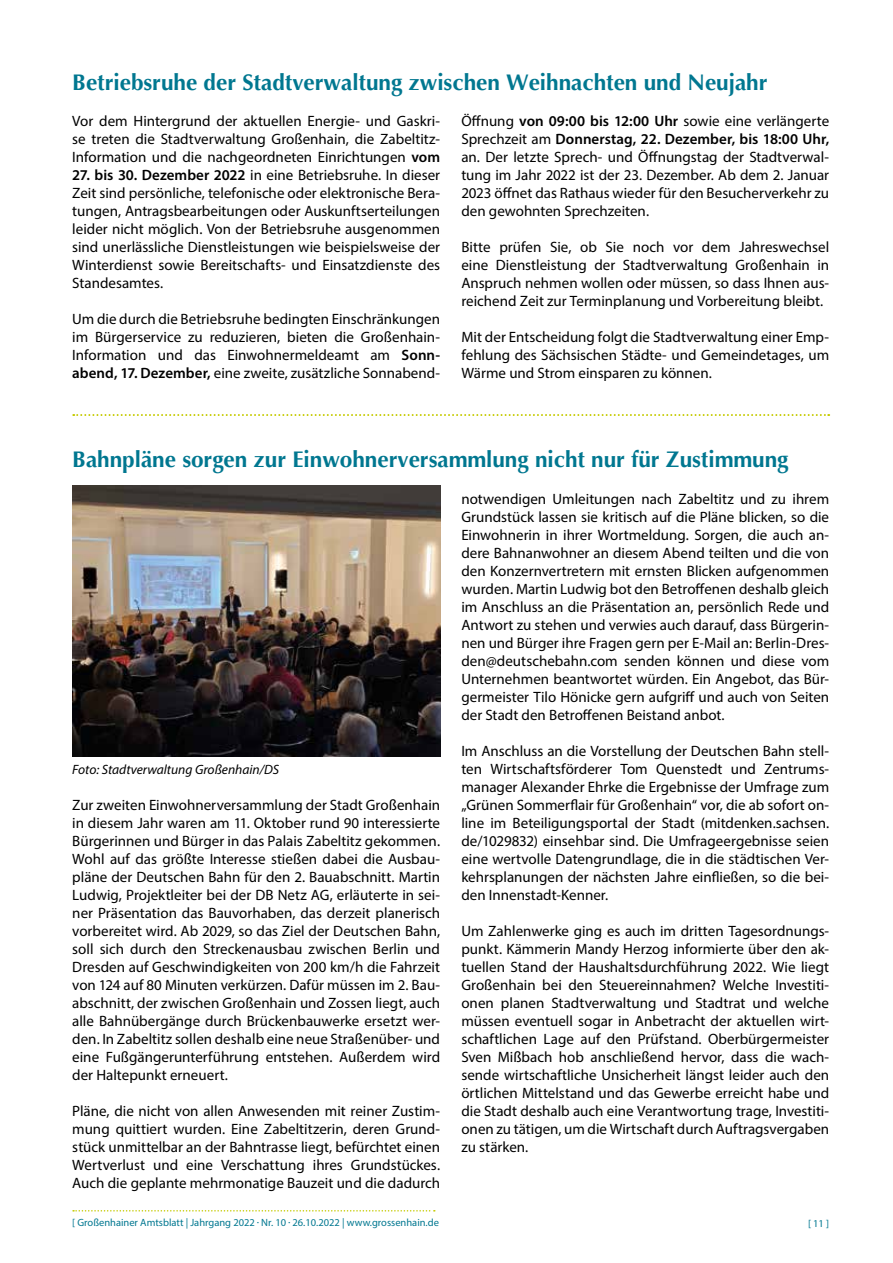
<style>
.page{position:relative;width:893px;height:1263px;background:#fff}
.page>*{position:absolute;margin:0;border:0;box-sizing:border-box;transform-origin:0 0}
.t1{font:700 22.5px "Optima";color:#007790}
.t2{font:15px/18px "Myriad Pro";color:#000;text-align:justify}
.t3{font:italic 13.5px "Myriad Pro";color:#000}
.t4{font:10.5px "Myriad Pro";color:#007790}
.s1{font-weight:600}
.s2{font-weight:700}
</style>
<div class="page">
<svg style="left:73px;top:1210px;width:362px;height:1px"></svg>
<svg style="left:73px;top:414px;width:756px;height:2px"></svg>
<img style="left:72px;top:485px;width:368px;height:271px">
<h1 class="t1" style="left:72px;top:70px;width:697px">Betriebsruhe der Stadtverwaltung zwischen Weihnachten und Neujahr</h1>
<p class="t2" style="left:72px;top:112px;width:369px">Vor dem Hintergrund der aktuellen Energie- und Gaskri&shy;se treten die Stadtverwaltung Großenhain, die Zabeltitz-Information und die nachgeordneten Einrichtungen <span class="s1">vom</span></p>
<p class="t2" style="left:72px;top:166px;width:369px"><span class="s1">27. bis 30. Dezember 2022</span> in eine Betriebsruhe. In dieser Zeit sind persönliche, telefonische oder elektronische Bera&shy;tungen, Antragsbearbeitungen oder Auskunftserteilungen leider nicht möglich. Von der Betriebsruhe ausgenommen sind unerlässliche Dienstleistungen wie beispielsweise der Winterdienst sowie Bereitschafts- und Einsatzdienste des Standesamtes.</p>
<p class="t2" style="left:72px;top:310px;width:369px">Um die durch die Betriebsruhe bedingten Einschränkungen im Bürgerservice zu reduzieren, bieten die Großenhain-Information und das Einwohnermeldeamt am <span class="s1">Sonn&shy;abend, 17. Dezember,</span> eine zweite, zusätzliche Sonnabend-</p>
<p class="t2" style="left:461px;top:112px;width:369px">Öffnung <span class="s1">von 09:00 bis 12:00 Uhr</span> sowie eine verlängerte Sprechzeit am <span class="s1">Donnerstag, 22. Dezember, bis 18:00 Uhr, </span>an. Der letzte Sprech- und Öffnungstag der Stadtverwal&shy;tung im Jahr 2022 ist der 23. Dezember. Ab dem 2. Januar 2023 öffnet das Rathaus wieder für den Besucherverkehr zu den gewohnten Sprechzeiten.</p>
<p class="t2" style="left:461px;top:238px;width:369px">Bitte prüfen Sie, ob Sie noch vor dem Jahreswechsel eine Dienstleistung der Stadtverwaltung Großenhain in Anspruch nehmen wollen oder müssen, so dass Ihnen aus&shy;reichend Zeit zur Terminplanung und Vorbereitung bleibt.</p>
<p class="t2" style="left:461px;top:328px;width:369px">Mit der Entscheidung folgt die Stadtverwaltung einer Emp&shy;fehlung des Sächsischen Städte- und Gemeindetages, um Wärme und Strom einsparen zu können.</p>
<h1 class="t1" style="left:72px;top:446px;width:718px">Bahnpläne sorgen zur Einwohnerversammlung nicht nur für Zustimmung</h1>
<p class="t3" style="left:72px;top:761px;width:208px">Foto: Stadtverwaltung Großenhain/DS</p>
<p class="t2" style="left:72px;top:796px;width:369px">Zur zweiten Einwohnerversammlung der Stadt Großenhain in diesem Jahr waren am 11. Oktober rund 90 interessierte Bürgerinnen und Bürger in das Palais Zabeltitz gekommen.<br>Wohl auf das größte Interesse stießen dabei die Ausbau&shy;pläne der Deutschen Bahn für den 2. Bauabschnitt. Martin Ludwig, Projektleiter bei der DB Netz AG, erläuterte in sei&shy;ner Präsentation das Bauvorhaben, das derzeit planerisch vorbereitet wird. Ab 2029, so das Ziel der Deutschen Bahn, soll sich durch den Streckenausbau zwischen Berlin und Dresden auf Geschwindigkeiten von 200 km/h die Fahrzeit von 124 auf 80 Minuten verkürzen. Dafür müssen im 2. Bau&shy;abschnitt, der zwischen Großenhain und Zossen liegt, auch alle Bahnübergänge durch Brückenbauwerke ersetzt wer&shy;den. In Zabeltitz sollen deshalb eine neue Straßenüber- und eine Fußgängerunterführung entstehen. Außerdem wird der Haltepunkt erneuert.</p>
<p class="t2" style="left:72px;top:1102px;width:369px">Pläne, die nicht von allen Anwesenden mit reiner Zustim&shy;mung quittiert wurden. Eine Zabeltitzerin, deren Grund&shy;stück unmittelbar an der Bahntrasse liegt, befürchtet einen Wertverlust und eine Verschattung ihres Grundstückes.<br>Auch die geplante mehrmonatige Bauzeit und die dadurch</p>
<p class="t2" style="left:461px;top:490px;width:369px">notwendigen Umleitungen nach Zabeltitz und zu ihrem Grundstück lassen sie kritisch auf die Pläne blicken, so die Einwohnerin in ihrer Wortmeldung. Sorgen, die auch an&shy;dere Bahnanwohner an diesem Abend teilten und die von den Konzernvertretern mit ernsten Blicken aufgenommen wurden. Martin Ludwig bot den Betroffenen deshalb gleich im Anschluss an die Präsentation an, persönlich Rede und Antwort zu stehen und verwies auch darauf, dass Bürgerin&shy;nen und Bürger ihre Fragen gern per E-Mail an: Berlin-Dres&shy;den@deutschebahn.com senden können und diese vom Unternehmen beantwortet würden. Ein Angebot, das Bür&shy;germeister Tilo Hönicke gern aufgriff und auch von Seiten der Stadt den Betroffenen Beistand anbot.</p>
<p class="t2" style="left:461px;top:742px;width:369px">Im Anschluss an die Vorstellung der Deutschen Bahn stell&shy;ten Wirtschaftsförderer Tom Quenstedt und Zentrums&shy;manager Alexander Ehrke die Ergebnisse der Umfrage zum „Grünen Sommerflair für Großenhain“ vor, die ab sofort on&shy;line im Beteiligungsportal der Stadt (mitdenken.sachsen. de/1029832) einsehbar sind. Die Umfrageergebnisse seien eine wertvolle Datengrundlage, die in die städtischen Ver&shy;kehrsplanungen der nächsten Jahre einfließen, so die bei&shy;den Innenstadt-Kenner.</p>
<p class="t2" style="left:461px;top:922px;width:369px">Um Zahlenwerke ging es auch im dritten Tagesordnungs&shy;punkt. Kämmerin Mandy Herzog informierte über den ak&shy;tuellen Stand der Haushaltsdurchführung 2022. Wie liegt Großenhain bei den Steuereinnahmen? Welche Investiti&shy;onen planen Stadtverwaltung und Stadtrat und welche müssen eventuell sogar in Anbetracht der aktuellen wirt&shy;schaftlichen Lage auf den Prüfstand. Oberbürgermeister Sven Mißbach hob anschließend hervor, dass die wach&shy;sende wirtschaftliche Unsicherheit längst leider auch den örtlichen Mittelstand und das Gewerbe erreicht habe und die Stadt deshalb auch eine Verantwortung trage, Investiti&shy;onen zu tätigen, um die Wirtschaft durch Auftragsvergaben zu stärken.</p>
<p class="t4" style="left:72px;top:1216px;width:368px">[ Großenhainer Amtsblatt | Jahrgang 2022 <span class="s2">.</span> Nr. 10 <span class="s2">.</span> 26.10.2022 | www.grossenhain.de</p>
<p class="t4" style="left:808px;top:1217px;width:23px">[ 11 ]</p>
</div>
